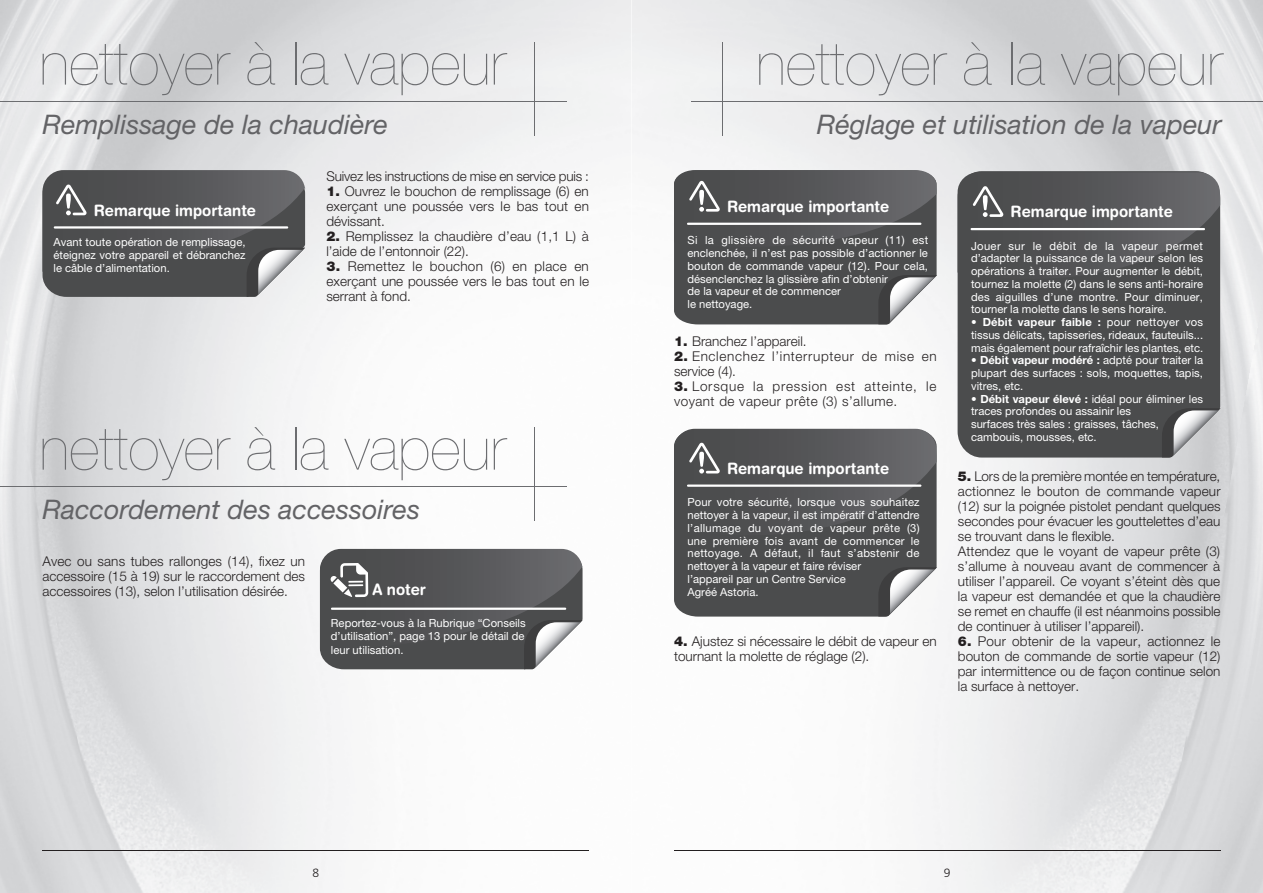
<style>
.page{position:relative;width:1263px;height:893px;background:#fff}
.page>*{position:absolute;margin:0;border:0;box-sizing:border-box;transform-origin:0 0}
.t1{font:200 60px "Helvetica Neue";color:#6c6d70}
.t2{font:italic 27px "Helvetica Neue";color:#636366}
.t3{font:700 15.75px "Helvetica Rounded";color:#fff;scale:.95 1}
.t4{font:300 13.5px/15px "Helvetica Neue";color:#231f20;text-align:justify}
.t5{font:300 13.5px/15px "Helvetica Neue";letter-spacing:.055em;color:#231f20}
.t6{font:300 13.5px/15px "Helvetica Neue";letter-spacing:.05em;color:#231f20}
.t7{font:300 12px "Frutiger";color:#231f20}
.t8{font:11.25px/12.8px "Helvetica Neue";color:#fff;text-align:justify}
.s1{font-weight:900}
.s2{font-weight:700}
</style>
<div class="page">
<img style="left:378px;top:311px;width:253px;height:310px">
<img style="left:39px;top:458px;width:431px;height:435px">
<div style="left:0;top:594px;width:53px;height:299px;background:#d7d8da"></div>
<img style="left:432px;top:669px;width:101px;height:200px">
<img style="left:333px;top:869px;width:137px;height:24px">
<svg style="left:632px;top:0;width:234px;height:429px;fill:#f4f4f5"></svg>
<img style="left:1220px;top:296px;width:43px;height:299px">
<div style="left:1210px;top:595px;width:53px;height:298px;background:#d7d8da"></div>
<img style="left:929px;top:869px;width:2px;height:24px">
<hr style="left:43px;top:850px;width:546px;height:1px;background:#231f20">
<hr style="left:674px;top:850px;width:546px;height:1px;background:#231f20">
<hr style="left:0;top:101px;width:567px;height:1px;background:#6c6d70">
<hr style="left:534px;top:43px;width:1px;height:93px;background:#6c6d70">
<hr style="left:0;top:486px;width:567px;height:1px;background:#6c6d70">
<hr style="left:534px;top:428px;width:1px;height:93px;background:#6c6d70">
<hr style="left:691px;top:101px;width:572px;height:1px;background:#6c6d70">
<hr style="left:722px;top:43px;width:1px;height:93px;background:#6c6d70">
<svg style="left:320px;top:549px;width:262px;height:120px;background:#616264"></svg>
<svg style="left:43px;top:170px;width:262px;height:127px;background:#5c5d5f"></svg>
<hr style="left:54px;top:226px;width:234px;height:3px;background:#fff">
<svg style="left:674px;top:170px;width:263px;height:154px;background:#5b5c5d"></svg>
<div style="left:674px;top:550px;width:262px;height:67px;background:#4b4c4d"></div>
<svg style="left:878px;top:567px;width:59px;height:49px"></svg>
<svg style="left:674px;top:429px;width:262px;height:121px;background:#545557"></svg>
<hr style="left:687px;top:484px;width:234px;height:3px;background:#fff">
<div style="left:957px;top:171px;width:263px;height:287px;background:#4b4c4d"></div>
<svg style="left:1162px;top:408px;width:58px;height:49px;background:#a5a6a8"></svg>
<svg style="left:957px;top:172px;width:263px;height:121px;background:#555657"></svg>
<hr style="left:970px;top:228px;width:235px;height:2px;background:#fff">
<h1 class="t1" style="left:39px;top:29px;width:468px">nettoyer à la vapeur</h1>
<h2 class="t2" style="left:43px;top:108px;width:347px">Remplissage de la chaudière</h2>
<h1 class="t1" style="left:756px;top:29px;width:468px">nettoyer à la vapeur</h1>
<h2 class="t2" style="left:817px;top:108px;width:406px">Réglage et utilisation de la vapeur</h2>
<p class="t4" style="left:326px;top:168px;width:264px">Suivez les instructions de mise en service puis :</p>
<p class="t4" style="left:326px;top:183px;width:264px"><span class="s1">1.</span> Ouvrez le bouchon de remplissage (6) en exerçant une poussée vers le bas tout en dévissant.</p>
<p class="t4" style="left:326px;top:228px;width:264px"><span class="s1">2.</span> Remplissez la chaudière d’eau (1,1 L) à l’aide de l’entonnoir (22).</p>
<p class="t4" style="left:326px;top:258px;width:264px"><span class="s1">3.</span> Remettez le bouchon (6) en place en exerçant une poussée vers le bas tout en le serrant à fond.</p>
<h3 class="t3" style="left:94px;top:201px;width:172px">Remarque importante</h3>
<h3 class="t3" style="left:727px;top:197px;width:172px">Remarque importante</h3>
<p class="t8" style="left:687px;top:234px;width:242px;text-align:left">Si la glissière de sécurité vapeur (11) est enclenchée, il n’est pas possible d’actionner le bouton de commande vapeur (12). Pour cela, désenclenchez la glissière afin d’obtenir<br>de la vapeur et de commencer<br>le nettoyage.</p>
<p class="t8" style="left:54px;top:236px;width:194px">Avant toute opération de remplissage, éteignez votre appareil et débranchez le câble d’alimentation.</p>
<h1 class="t1" style="left:39px;top:414px;width:468px">nettoyer à la vapeur</h1>
<h2 class="t2" style="left:43px;top:493px;width:379px">Raccordement des accessoires</h2>
<p class="t4" style="left:43px;top:553px;width:264px">Avec ou sans tubes rallonges (14), fixez un accessoire (15 à 19) sur le raccordement des accessoires (13), selon l’utilisation désirée.</p>
<h3 class="t3" style="left:372px;top:579px;width:58px">A noter</h3>
<p class="t8" style="left:331px;top:616px;width:196px;line-height:13.5px">Reportez-vous à la Rubrique “Conseils d’utilisation”, page 13 pour le détail de leur utilisation.</p>
<p class="t4" style="left:674px;top:333px;width:134px"><span class="s1">1.</span> Branchez l’appareil.</p>
<p class="t6" style="left:674px;top:348px;width:264px"><span class="s1">2.</span> Enclenchez l’interrupteur de mise en service (4).</p>
<p class="t5" style="left:674px;top:378px;width:264px"><span class="s1">3.</span> Lorsque la pression est atteinte, le voyant de vapeur prête (3) s’allume.</p>
<h3 class="t3" style="left:727px;top:459px;width:172px">Remarque importante</h3>
<p class="t8" style="left:687px;top:496px;width:234px;text-align:left">Pour votre sécurité, lorsque vous souhaitez nettoyer à la vapeur, il est impératif d’attendre l’allumage du voyant de vapeur prête (3) une première fois avant de commencer le nettoyage. A défaut, il faut s’abstenir de nettoyer à la vapeur et faire réviser<br>l’appareil par un Centre Service<br>Agréé Astoria.</p>
<p class="t4" style="left:674px;top:633px;width:264px"><span class="s1">4.</span> Ajustez si nécessaire le débit de vapeur en tournant la molette de réglage (2).</p>
<h3 class="t3" style="left:1010px;top:202px;width:172px">Remarque importante</h3>
<p class="t8" style="left:971px;top:239px;width:234px">Jouer sur le débit de la vapeur permet d’adapter la puissance de la vapeur selon les opérations à traiter. Pour augmenter le débit, tournez la molette (2) dans le sens anti-horaire des aiguilles d’une montre. Pour diminuer, tourner la molette dans le sens horaire.</p>
<p class="t8" style="left:971px;top:316px;width:234px"><span class="s2">• Débit vapeur faible :</span> pour nettoyer vos tissus délicats, tapisseries, rideaux, fauteuils... mais également pour rafraîchir les plantes, etc.</p>
<p class="t8" style="left:971px;top:354px;width:234px"><span class="s2">• Débit vapeur modéré :</span> adpté pour traiter la plupart des surfaces : sols, moquettes, tapis, vitres, etc.</p>
<p class="t8" style="left:971px;top:392px;width:234px;text-align:left"><span class="s2">• Débit vapeur élevé :</span> idéal pour éliminer les traces profondes ou assainir les<br>surfaces très sales : graisses, tâches, cambouis, mousses, etc.</p>
<p class="t4" style="left:958px;top:468px;width:264px;text-align:left"><span class="s1">5.</span> Lors de la première montée en température, actionnez le bouton de commande vapeur (12) sur la poignée pistolet pendant quelques secondes pour évacuer les gouttelettes d’eau se trouvant dans le flexible.<br>Attendez que le voyant de vapeur prête (3) s’allume à nouveau avant de commencer à utiliser l’appareil. Ce voyant s’éteint dès que la vapeur est demandée et que la chaudière se remet en chauffe (il est néanmoins possible de continuer à utiliser l’appareil).</p>
<p class="t4" style="left:958px;top:633px;width:264px"><span class="s1">6.</span> Pour obtenir de la vapeur, actionnez le bouton de commande de sortie vapeur (12) par intermittence ou de façon continue selon la surface à nettoyer.</p>
<p class="t7" style="left:312px;top:866px;width:8px">8</p>
<p class="t7" style="left:944px;top:866px;width:8px">9</p>
</div>
